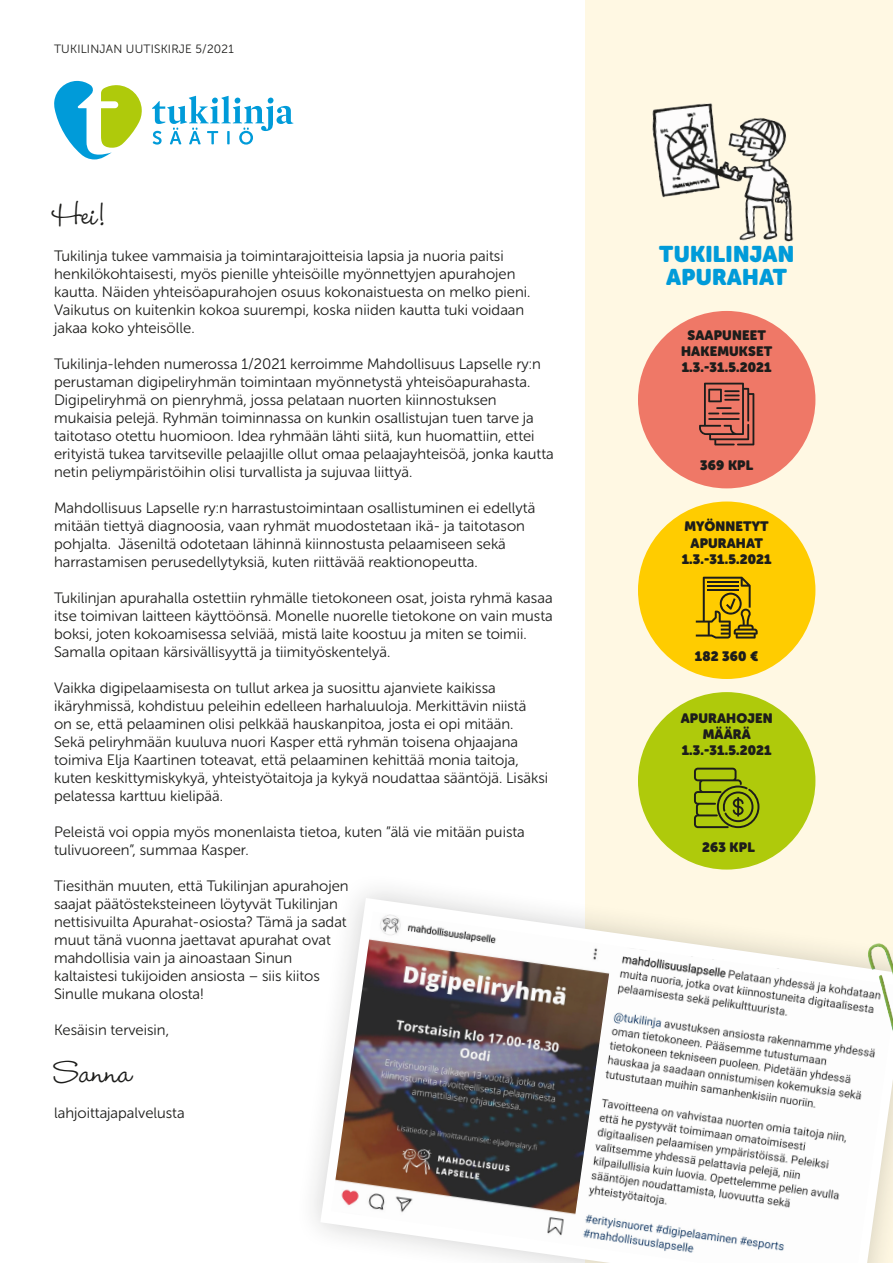
<style>
.page{position:relative;width:893px;height:1263px;background:#fff}
.page>*{position:absolute;margin:0;border:0;box-sizing:border-box;transform-origin:0 0}
.t1{font:500 39px "Wendy LP Std";color:#1d1d1b}
.t2{font:22.5px/22.5px "Museo Sans Rounded";letter-spacing:.01em;color:#009bd9;text-align:center}
.t3{font:15px/18px "Museo Sans Rounded 300";color:#1d1d1b}
.t4{font:13.5px "Museo Sans Rounded";letter-spacing:.01em;color:#1d1d1b}
.t5{font:12px "Museo Sans Rounded 300";letter-spacing:.02em;color:#1d1d1b}
</style>
<div class="page">
<div style="left:585px;top:0;width:308px;height:1263px;background:#fff8e3"></div>
<svg style="left:54px;top:81px;width:88px;height:78px"></svg>
<svg style="left:152px;top:96px;width:141px;height:49px"></svg>
<img style="left:652px;top:103px;width:142px;height:139px">
<div style="left:638px;top:311px;width:177px;height:177px;background:#ef7867;border-radius:50%"></div>
<div style="left:638px;top:501px;width:177px;height:178px;background:#fc0;border-radius:50%"></div>
<div style="left:638px;top:692px;width:177px;height:177px;background:#afca0b;border-radius:50%"></div>
<svg style="left:699px;top:383px;width:55px;height:62px"></svg>
<svg style="left:696px;top:577px;width:62px;height:61px"></svg>
<svg style="left:694px;top:768px;width:65px;height:60px"></svg>
<div style="left:294px;top:871px;width:599px;height:392px;background:#1d1d1b;opacity:.2"></div>
<svg style="left:312px;top:889px;width:581px;height:374px"></svg>
<img style="left:331px;top:912px;width:283px;height:333px">
<img style="left:571px;top:945px;width:322px;height:318px">
<img style="left:866px;top:943px;width:27px;height:89px">
<p class="t5" style="left:54px;top:42px;width:181px">TUKILINJAN UUTISKIRJE 5/2021</p>
<p class="t1" style="left:54px;top:193px;width:54px">Hei!</p>
<p class="t3" style="left:54px;top:247px;width:478px">Tukilinja tukee vammaisia ja toimintarajoitteisia lapsia ja nuoria paitsi henkilökohtaisesti, myös pienille yhteisöille myönnettyjen apurahojen kautta. Näiden yhteisöapurahojen osuus kokonaistuesta on melko pieni.<br>Vaikutus on kuitenkin kokoa suurempi, koska niiden kautta tuki voidaan jakaa koko yhteisölle.</p>
<p class="t3" style="left:54px;top:355px;width:501px">Tukilinja-lehden numerossa 1/2021 kerroimme Mahdollisuus Lapselle ry:n perustaman digipeliryhmän toimintaan myönnetystä yhteisöapurahasta.<br>Digipeliryhmä on pienryhmä, jossa pelataan nuorten kiinnostuksen mukaisia pelejä. Ryhmän toiminnassa on kunkin osallistujan tuen tarve ja taitotaso otettu huomioon. Idea ryhmään lähti siitä, kun huomattiin, ettei erityistä tukea tarvitseville pelaajille ollut omaa pelaajayhteisöä, jonka kautta netin peliympäristöihin olisi turvallista ja sujuvaa liittyä.</p>
<p class="t3" style="left:54px;top:499px;width:483px">Mahdollisuus Lapselle ry:n harrastustoimintaan osallistuminen ei edellytä mitään tiettyä diagnoosia, vaan ryhmät muodostetaan ikä- ja taitotason pohjalta. Jäseniltä odotetaan lähinnä kiinnostusta pelaamiseen sekä harrastamisen perusedellytyksiä, kuten riittävää reaktionopeutta.</p>
<p class="t3" style="left:54px;top:589px;width:500px">Tukilinjan apurahalla ostettiin ryhmälle tietokoneen osat, joista ryhmä kasaa itse toimivan laitteen käyttöönsä. Monelle nuorelle tietokone on vain musta boksi, joten kokoamisessa selviää, mistä laite koostuu ja miten se toimii.<br>Samalla opitaan kärsivällisyyttä ja tiimityöskentelyä.</p>
<p class="t3" style="left:54px;top:679px;width:496px">Vaikka digipelaamisesta on tullut arkea ja suosittu ajanviete kaikissa ikäryhmissä, kohdistuu peleihin edelleen harhaluuloja. Merkittävin niistä<br>on se, että pelaaminen olisi pelkkää hauskanpitoa, josta ei opi mitään.<br>Sekä peliryhmään kuuluva nuori Kasper että ryhmän toisena ohjaajana toimiva Elja Kaartinen toteavat, että pelaaminen kehittää monia taitoja, kuten keskittymiskykyä, yhteistyötaitoja ja kykyä noudattaa sääntöjä. Lisäksi pelatessa karttuu kielipää.</p>
<p class="t3" style="left:54px;top:823px;width:472px">Peleistä voi oppia myös monenlaista tietoa, kuten ”älä vie mitään puista tulivuoreen”, summaa Kasper.</p>
<p class="t3" style="left:54px;top:877px;width:296px">Tiesithän muuten, että Tukilinjan apurahojen saajat päätösteksteineen löytyvät Tukilinjan nettisivuilta Apurahat-osiosta? Tämä ja sadat muut tänä vuonna jaettavat apurahat ovat mahdollisia vain ja ainoastaan Sinun kaltaistesi tukijoiden ansiosta – siis kiitos Sinulle mukana olosta!</p>
<p class="t3" style="left:54px;top:1021px;width:117px">Kesäisin terveisin,</p>
<p class="t1" style="left:54px;top:1050px;width:80px">Sanna</p>
<p class="t3" style="left:54px;top:1104px;width:132px">lahjoittajapalvelusta</p>
<p class="t2" style="left:659px;top:243px;width:136px">TUKILINJAN<br>APURAHAT</p>
<p class="t4" style="left:687px;top:327px;width:80px">SAAPUNEET</p>
<p class="t4" style="left:681px;top:344px;width:93px">HAKEMUKSET</p>
<p class="t4" style="left:682px;top:360px;width:91px">1.3.-31.5.2021</p>
<p class="t4" style="left:700px;top:457px;width:55px">369 KPL</p>
<p class="t4" style="left:685px;top:519px;width:86px">MYÖNNETYT</p>
<p class="t4" style="left:690px;top:535px;width:74px">APURAHAT</p>
<p class="t4" style="left:682px;top:551px;width:91px">1.3.-31.5.2021</p>
<p class="t4" style="left:695px;top:648px;width:65px">182 360 €</p>
<p class="t4" style="left:681px;top:710px;width:93px">APURAHOJEN</p>
<p class="t4" style="left:703px;top:726px;width:50px">MÄÄRÄ</p>
<p class="t4" style="left:682px;top:743px;width:91px">1.3.-31.5.2021</p>
<p class="t4" style="left:702px;top:840px;width:54px">263 KPL</p>
</div>
